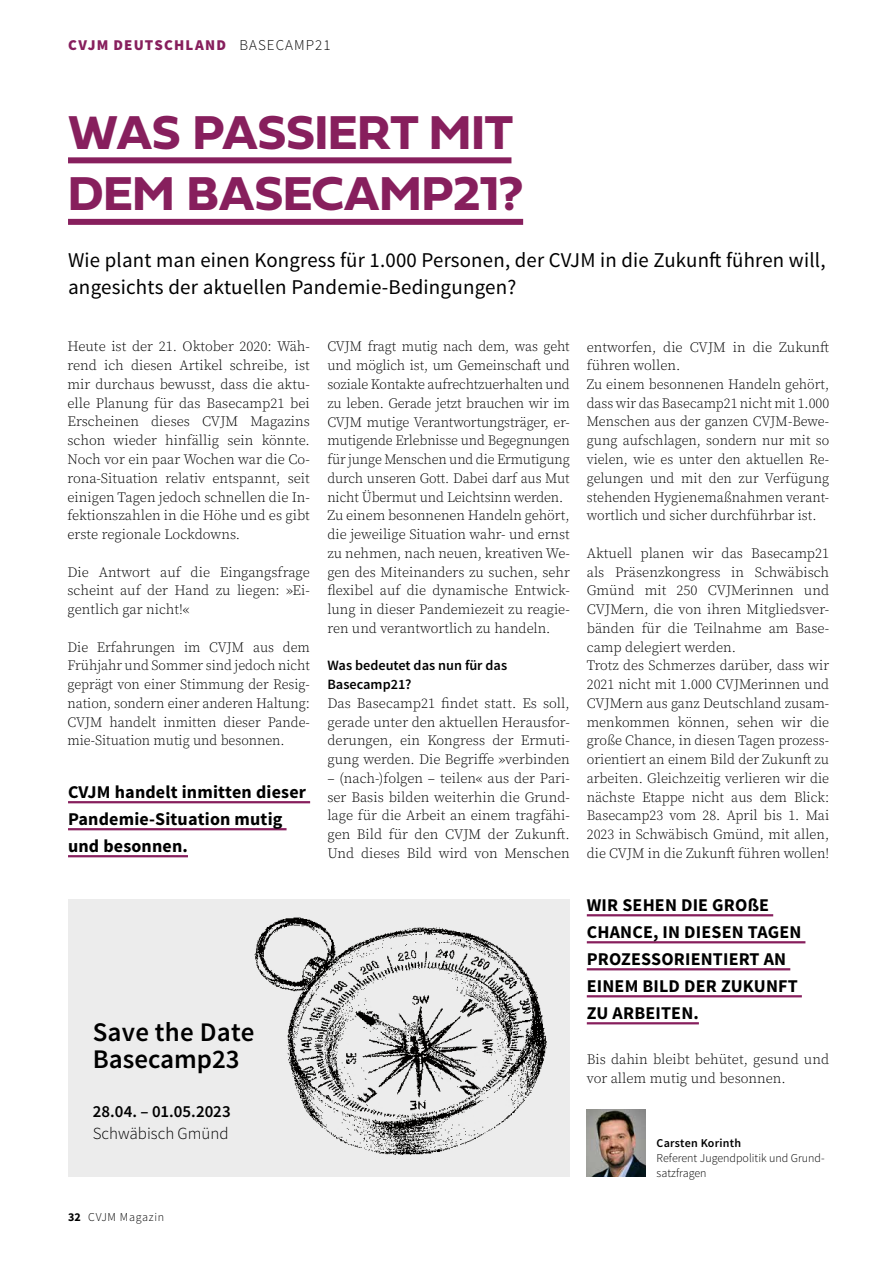
<style>
.page{position:relative;width:893px;height:1263px;background:#fff}
.page>*{position:absolute;margin:0;border:0;box-sizing:border-box;transform-origin:0 0}
.t1{font:49.5px/61.5px "Fieldwork Geo Bold";color:#871f5d}
.t2{font:600 26.85px/26.8px "Source Sans Pro";color:#000}
.t3{font:21px/27px "Source Sans Pro";letter-spacing:.01em;color:#000}
.t4{font:700 18px/27px "Source Sans Pro";letter-spacing:.01em;color:#000}
.t5{font:600 16.95px "Source Sans Pro";letter-spacing:.005em;color:#000}
.t6{font:300 16.95px "Source Sans Pro";color:#000}
.t7{font:900 15px "Source Sans Pro";letter-spacing:.08em;color:#871f5d}
.t8{font:300 14.25px/18.8px "Source Serif Pro";color:#000;text-align:justify}
.t9{font:600 14.25px/18.8px "Source Sans Pro";color:#000}
.t10{font:300 12px/15px "Source Sans Pro";color:#000}
.t11{font:600 12px "Source Sans Pro";letter-spacing:.02em;color:#000}
.t12{font:300 12px "Source Sans Pro";letter-spacing:.06em;color:#000}
.s1{font-weight:300;color:#000}
.s2{font-weight:700}
</style>
<div class="page">
<div style="left:68px;top:899px;width:502px;height:277px;background:#ececec"></div>
<img style="left:254px;top:917px;width:293px;height:238px">
<img style="left:587px;top:1109px;width:59px;height:68px">
<div style="left:68px;top:157px;width:443px;height:6px;background:#871f5d"></div>
<div style="left:68px;top:219px;width:455px;height:6px;background:#871f5d"></div>
<hr style="left:68px;top:801px;width:242px;height:2px;background:#871f5d">
<hr style="left:68px;top:828px;width:219px;height:2px;background:#871f5d">
<hr style="left:68px;top:855px;width:120px;height:2px;background:#871f5d">
<hr style="left:587px;top:914px;width:186px;height:2px;background:#871f5d">
<hr style="left:587px;top:941px;width:218px;height:2px;background:#871f5d">
<hr style="left:587px;top:968px;width:203px;height:2px;background:#871f5d">
<hr style="left:587px;top:995px;width:215px;height:2px;background:#871f5d">
<hr style="left:587px;top:1022px;width:112px;height:2px;background:#871f5d">
<p class="t7" style="left:68px;top:34px;width:264px">CVJM DEUTSCHLAND <span class="s1">BASECAMP21</span></p>
<h1 class="t1" style="left:68px;top:100px;width:457px">WAS PASSIERT MIT<br>DEM BASECAMP21?</h1>
<h3 class="t3" style="left:68px;top:247px;width:759px">Wie plant man einen Kongress für 1.000 Personen, der CVJM in die Zukunft führen will, angesichts der aktuellen Pandemie-Bedingungen?</h3>
<p class="t8" style="left:67px;top:337px;width:244px">Heute ist der 21. Oktober 2020: Wäh&shy;rend ich diesen Artikel schreibe, ist mir durchaus bewusst, dass die aktu&shy;elle Planung für das Basecamp21 bei Erscheinen dieses CVJM Magazins schon wieder hinfällig sein könnte.<br>Noch vor ein paar Wochen war die Co&shy;rona-Situation relativ entspannt, seit einigen Tagen jedoch schnellen die In&shy;fektionszahlen in die Höhe und es gibt erste regionale Lockdowns.</p>
<p class="t8" style="left:67px;top:563px;width:244px">Die Antwort auf die Eingangsfrage scheint auf der Hand zu liegen: »Ei&shy;gentlich gar nicht!«</p>
<p class="t8" style="left:67px;top:637px;width:244px">Die Erfahrungen im CVJM aus dem Frühjahr und Sommer sind jedoch nicht geprägt von einer Stimmung der Resig&shy;nation, sondern einer anderen Haltung:<br>CVJM handelt inmitten dieser Pande&shy;mie-Situation mutig und besonnen.</p>
<p class="t4" style="left:68px;top:779px;width:239px">CVJM handelt inmitten dieser<br>Pandemie-Situation mutig und besonnen.</p>
<h2 class="t2" style="left:93px;top:1020px;width:163px">Save the Date<br>Basecamp23</h2>
<p class="t5" style="left:93px;top:1101px;width:140px">28.04. – 01.05.2023</p>
<p class="t6" style="left:93px;top:1123px;width:138px">Schwäbisch Gmünd</p>
<p class="t12" style="left:68px;top:1210px;width:98px"><span class="s2">32</span> CVJM Magazin</p>
<p class="t8" style="left:327px;top:337px;width:244px;text-align:left">CVJM fragt mutig nach dem, was geht und möglich ist, um Gemeinschaft und soziale Kontakte aufrechtzuerhalten und zu leben. Gerade jetzt brauchen wir im CVJM mutige Verantwortungsträger, er&shy;mutigende Erlebnisse und Begegnungen für junge Menschen und die Ermutigung durch unseren Gott. Dabei darf aus Mut nicht Übermut und Leichtsinn werden.<br>Zu einem besonnenen Handeln gehört, die jeweilige Situation wahr- und ernst zu nehmen, nach neuen, kreativen We&shy;gen des Miteinanders zu suchen, sehr flexibel auf die dynamische Entwick&shy;lung in dieser Pandemiezeit zu reagie&shy;ren und verantwortlich zu handeln.</p>
<p class="t9" style="left:327px;top:656px;width:181px">Was bedeutet das nun für das<br>Basecamp21?</p>
<p class="t8" style="left:327px;top:694px;width:244px">Das Basecamp21 findet statt. Es soll, gerade unter den aktuellen Herausfor&shy;derungen, ein Kongress der Ermuti&shy;gung werden. Die Begriffe »verbinden</p>
<p class="t8" style="left:327px;top:769px;width:244px">– (nach-)folgen – teilen« aus der Pari&shy;ser Basis bilden weiterhin die Grund&shy;lage für die Arbeit an einem tragfähi&shy;gen Bild für den CVJM der Zukunft.<br>Und dieses Bild wird von Menschen</p>
<p class="t8" style="left:587px;top:338px;width:244px;text-align:left">entworfen, die CVJM in die Zukunft führen wollen.<br>Zu einem besonnenen Handeln gehört, dass wir das Basecamp21 nicht mit 1.000<br>Menschen aus der ganzen CVJM-Bewe&shy;gung aufschlagen, sondern nur mit so vielen, wie es unter den aktuellen Re&shy;gelungen und mit den zur Verfügung stehenden Hygienemaßnahmen verant&shy;wortlich und sicher durchführbar ist.</p>
<p class="t8" style="left:587px;top:544px;width:244px;text-align:left">Aktuell planen wir das Basecamp21 als Präsenzkongress in Schwäbisch Gmünd mit 250 CVJMerinnen und CVJMern, die von ihren Mitgliedsver&shy;bänden für die Teilnahme am Base&shy;camp delegiert werden.<br>Trotz des Schmerzes darüber, dass wir 2021 nicht mit 1.000 CVJMerinnen und CVJMern aus ganz Deutschland zusam&shy;menkommen können, sehen wir die große Chance, in diesen Tagen prozess&shy;orientiert an einem Bild der Zukunft zu arbeiten. Gleichzeitig verlieren wir die nächste Etappe nicht aus dem Blick:<br>Basecamp23 vom 28. April bis 1. Mai 2023 in Schwäbisch Gmünd, mit allen, die CVJM in die Zukunft führen wollen!</p>
<p class="t4" style="left:587px;top:892px;width:216px">WIR SEHEN DIE GROßE<br>CHANCE, IN DIESEN TAGEN<br>PROZESSORIENTIERT AN<br>EINEM BILD DER ZUKUNFT<br>ZU ARBEITEN.</p>
<p class="t8" style="left:587px;top:1050px;width:244px">Bis dahin bleibt behütet, gesund und vor allem mutig und besonnen.</p>
<p class="t11" style="left:657px;top:1135px;width:86px">Carsten Korinth</p>
<p class="t10" style="left:657px;top:1150px;width:170px">Referent Jugendpolitik und Grund&shy;satzfragen</p>
</div>
